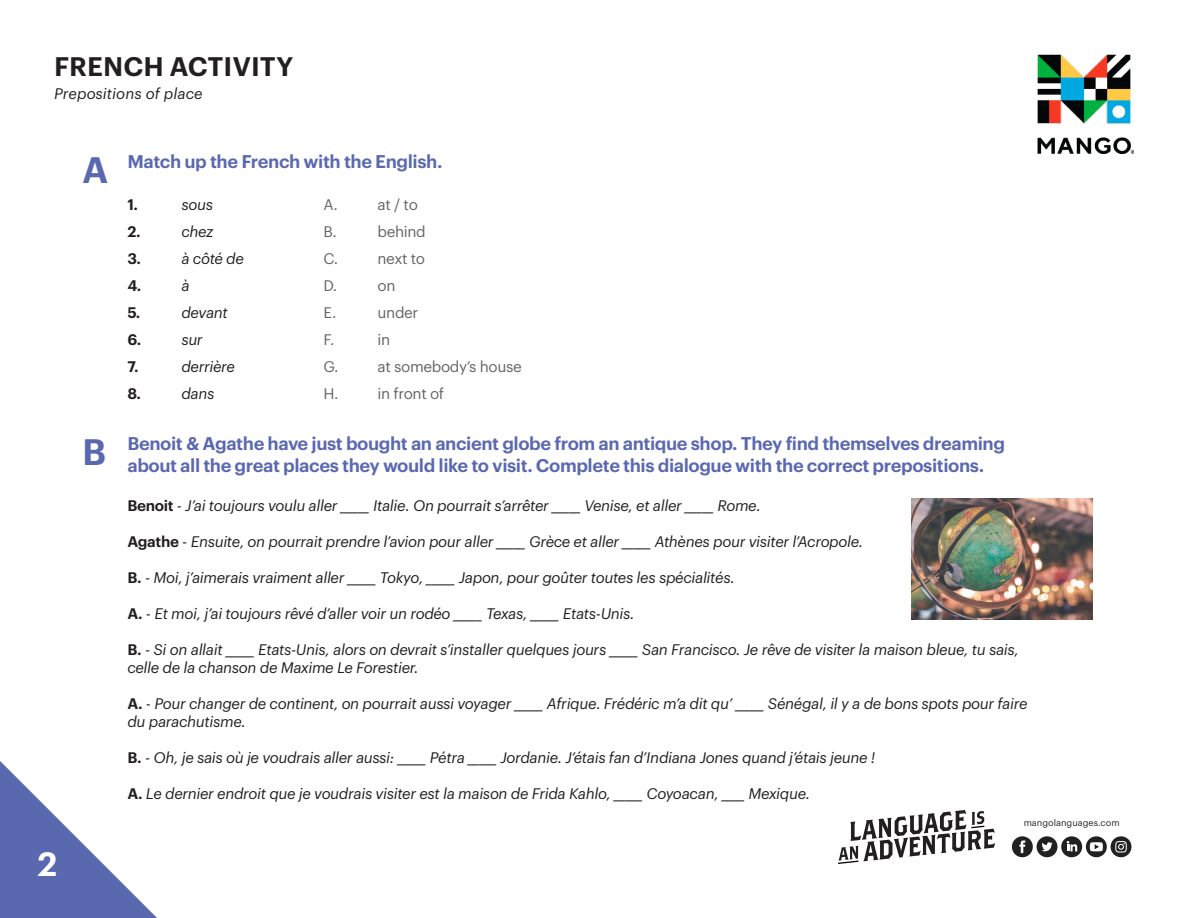
<style>
.page{position:relative;width:1188px;height:918px;background:#fff}
.page>*{position:absolute;margin:0;border:0;box-sizing:border-box;transform-origin:0 0}
.t1{font:600 36px "Graphik LCG";color:#5a68b0}
.t2{font:600 33px "Graphik LCG";color:#fff}
.t3{font:600 26.25px "Graphik LCG";color:#231f20}
.t4{font:600 18px/21.6px "Graphik LCG";letter-spacing:-.025em;color:#5a68b0}
.t5{font:italic 15px/18px "Graphik LCG";letter-spacing:-.025em;color:#231f20}
.t6{font:15px "Graphik LCG";letter-spacing:-.025em;color:#636366}
.t7{font:italic 15px "Graphik LCG";color:#231f20}
.t8{font:600 15px "Graphik LCG";color:#231f20}
.t9{font:9px "Graphik LCG";color:#231f20}
.s1{font-weight:600;font-style:normal}
</style>
<div class="page">
<img style="left:1038px;top:54px;width:96px;height:100px">
<img style="left:911px;top:498px;width:181px;height:121px">
<svg style="left:0;top:761px;width:157px;height:157px"></svg>
<svg style="left:838px;top:810px;width:157px;height:54px"></svg>
<svg style="left:1086px;top:836px;width:21px;height:21px"></svg>
<svg style="left:1090px;top:842px;width:13px;height:9px"></svg>
<div style="left:1037px;top:836px;width:20px;height:21px;background:#212121;border-radius:10px"></div>
<svg style="left:1041px;top:842px;width:12px;height:9px"></svg>
<div style="left:1061px;top:836px;width:21px;height:21px;background:#212121;border-radius:10px"></div>
<svg style="left:1067px;top:841px;width:10px;height:10px"></svg>
<div style="left:1012px;top:836px;width:21px;height:21px;background:#212121;border-radius:10px"></div>
<svg style="left:1019px;top:840px;width:6px;height:13px"></svg>
<div style="left:1111px;top:836px;width:20px;height:21px;background:#212121;border-radius:10px"></div>
<svg style="left:1115px;top:841px;width:12px;height:12px"></svg>
<p class="t3" style="left:54px;top:47px;width:241px">FRENCH ACTIVITY</p>
<p class="t7" style="left:54px;top:82px;width:150px">Prepositions of place</p>
<p class="t2" style="left:37px;top:839px;width:21px">2</p>
<p class="t1" style="left:82px;top:143px;width:28px">A</p>
<h4 class="t4" style="left:127px;top:149px;width:317px">Match up the French with the English.</h4>
<p class="t8" style="left:127px;top:193px;width:12px">1.</p>
<p class="t5" style="left:181px;top:195px;width:33px">sous</p>
<p class="t6" style="left:324px;top:194px;width:16px">A.</p>
<p class="t6" style="left:378px;top:194px;width:42px">at / to</p>
<p class="t8" style="left:127px;top:220px;width:15px">2.</p>
<p class="t5" style="left:181px;top:222px;width:34px">chez</p>
<p class="t6" style="left:324px;top:221px;width:15px">B.</p>
<p class="t6" style="left:378px;top:221px;width:50px">behind</p>
<p class="t8" style="left:127px;top:247px;width:15px">3.</p>
<p class="t5" style="left:181px;top:249px;width:64px">à côté de</p>
<p class="t6" style="left:324px;top:248px;width:16px">C.</p>
<p class="t6" style="left:378px;top:248px;width:49px">next to</p>
<p class="t8" style="left:127px;top:274px;width:16px">4.</p>
<p class="t5" style="left:181px;top:276px;width:10px">à</p>
<p class="t6" style="left:324px;top:275px;width:15px">D.</p>
<p class="t6" style="left:378px;top:275px;width:20px">on</p>
<p class="t8" style="left:127px;top:301px;width:15px">5.</p>
<p class="t5" style="left:181px;top:303px;width:48px">devant</p>
<p class="t6" style="left:324px;top:302px;width:15px">E.</p>
<p class="t6" style="left:378px;top:302px;width:42px">under</p>
<p class="t8" style="left:127px;top:328px;width:15px">6.</p>
<p class="t5" style="left:181px;top:330px;width:23px">sur</p>
<p class="t6" style="left:324px;top:329px;width:13px">F.</p>
<p class="t6" style="left:378px;top:329px;width:14px">in</p>
<p class="t8" style="left:127px;top:355px;width:13px">7.</p>
<p class="t5" style="left:181px;top:357px;width:55px">derrière</p>
<p class="t6" style="left:324px;top:356px;width:16px">G.</p>
<p class="t6" style="left:378px;top:356px;width:146px">at somebody’s house</p>
<p class="t8" style="left:127px;top:382px;width:15px">8.</p>
<p class="t5" style="left:181px;top:384px;width:35px">dans</p>
<p class="t6" style="left:324px;top:383px;width:17px">H.</p>
<p class="t6" style="left:378px;top:383px;width:68px">in front of</p>
<h4 class="t4" style="left:82px;top:431px;width:924px;text-indent:45px">Benoit &amp; Agathe have just bought an ancient globe from an antique shop. They find themselves dreaming<br><sup>B</sup> about all the great places they would like to visit. Complete this dialogue with the correct prepositions.</h4>
<p class="t5" style="left:127px;top:495px;width:635px"><span class="s1">Benoit</span> - J’ai toujours voulu aller _____ Italie. On pourrait s’arrêter _____ Venise, et aller _____ Rome.</p>
<p class="t5" style="left:127px;top:531px;width:737px"><span class="s1">Agathe</span> - Ensuite, on pourrait prendre l’avion pour aller _____ Grèce et aller _____ Athènes pour visiter l’Acropole.</p>
<p class="t5" style="left:127px;top:567px;width:609px"><span class="s1">B.</span> - Moi, j’aimerais vraiment aller _____ Tokyo, _____ Japon, pour goûter toutes les spécialités.</p>
<p class="t5" style="left:127px;top:603px;width:509px"><span class="s1">A.</span> - Et moi, j’ai toujours rêvé d’aller voir un rodéo _____ Texas, _____ Etats-Unis.</p>
<p class="t5" style="left:127px;top:639px;width:893px"><span class="s1">B.</span> - Si on allait _____ Etats-Unis, alors on devrait s’installer quelques jours _____ San Francisco. Je rêve de visiter la maison bleue, tu sais, celle de la chanson de Maxime Le Forestier.</p>
<p class="t5" style="left:127px;top:693px;width:902px"><span class="s1">A.</span> - Pour changer de continent, on pourrait aussi voyager _____ Afrique. Frédéric m’a dit qu’ _____ Sénégal, il y a de bons spots pour faire du parachutisme.</p>
<p class="t5" style="left:127px;top:747px;width:749px"><span class="s1">B.</span> - Oh, je sais où je voudrais aller aussi: _____ Pétra _____ Jordanie. J’étais fan d’Indiana Jones quand j’étais jeune !</p>
<p class="t5" style="left:127px;top:783px;width:684px"><span class="s1">A.</span> Le dernier endroit que je voudrais visiter est la maison de Frida Kahlo, _____ Coyoacan, ____ Mexique.</p>
<p class="t9" style="left:1024px;top:816px;width:98px">mangolanguages.com</p>
</div>
